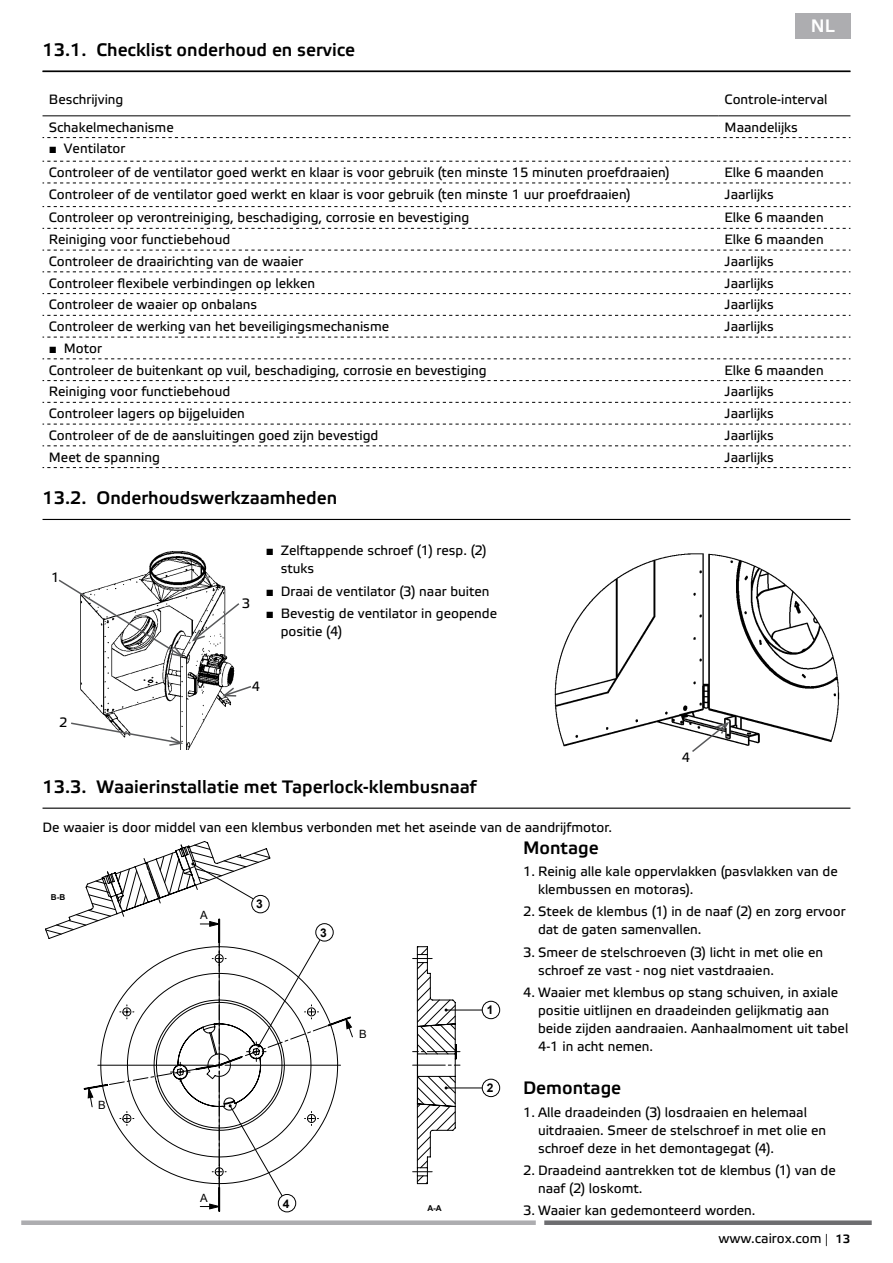
<style>
.page{position:relative;width:893px;height:1263px;background:#fff}
.page>*{position:absolute;margin:0;border:0;box-sizing:border-box;transform-origin:0 0}
.t1{font:500 18px "Etelka";color:#000}
.t2{font:500 18px "Etelka";color:#fff}
.t3{font:13.5px/18px "Etelka Text";color:#000}
.t4{font:700 12px "Arial";color:#000}
.t5{font:11.4px "Arial";color:#000}
.t6{font:700 8.1px "Arial";color:#000}
.s1{font-family:"Arial"}
.s2{font-family:"Etelka";font-weight:300;font-size:12px}
.s3{font-family:"Etelka";font-weight:500;font-size:12px}
</style>
<div class="page">
<div style="left:21px;top:1220px;width:515px;height:5px;background:#adadb0"></div>
<div style="left:544px;top:1220px;width:328px;height:5px;background:#6d6d70"></div>
<div style="left:482px;top:1001px;width:18px;height:18px;border:1px solid #000;border-radius:50%"></div>
<hr style="left:446px;top:1010px;width:36px;height:1px;background:#000">
<div style="left:482px;top:1079px;width:18px;height:18px;border:1px solid #000;border-radius:50%"></div>
<hr style="left:446px;top:1087px;width:36px;height:1px;background:#000">
<svg style="left:413px;top:946px;width:47px;height:238px"></svg>
<div style="left:278px;top:1194px;width:18px;height:18px;border:1px solid #000;border-radius:50%"></div>
<svg style="left:45px;top:841px;width:308px;height:370px"></svg>
<div style="left:795px;top:13px;width:55px;height:25px;background:#adadb0"></div>
<hr style="left:43px;top:70px;width:807px;height:2px;background:#000">
<hr style="left:43px;top:115px;width:676px;height:1px;background:#000">
<hr style="left:719px;top:115px;width:131px;height:1px;background:#000">
<svg style="left:43px;top:161px;width:807px;height:1px"></svg>
<svg style="left:43px;top:183px;width:807px;height:1px"></svg>
<svg style="left:43px;top:206px;width:807px;height:1px"></svg>
<svg style="left:43px;top:228px;width:807px;height:1px"></svg>
<svg style="left:43px;top:250px;width:807px;height:1px"></svg>
<svg style="left:43px;top:271px;width:807px;height:1px"></svg>
<svg style="left:43px;top:293px;width:807px;height:1px"></svg>
<svg style="left:43px;top:315px;width:807px;height:1px"></svg>
<svg style="left:43px;top:337px;width:807px;height:1px"></svg>
<svg style="left:43px;top:358px;width:807px;height:1px"></svg>
<svg style="left:43px;top:380px;width:807px;height:1px"></svg>
<svg style="left:43px;top:402px;width:807px;height:1px"></svg>
<svg style="left:43px;top:424px;width:807px;height:1px"></svg>
<svg style="left:43px;top:445px;width:807px;height:1px"></svg>
<svg style="left:43px;top:467px;width:807px;height:1px"></svg>
<svg style="left:43px;top:137px;width:807px;height:1px"></svg>
<hr style="left:43px;top:519px;width:807px;height:1px;background:#000">
<hr style="left:43px;top:808px;width:807px;height:1px;background:#000">
<img style="left:554px;top:553px;width:286px;height:194px">
<img style="left:80px;top:551px;width:155px;height:199px">
<svg style="left:71px;top:721px;width:114px;height:26px"></svg>
<svg style="left:58px;top:578px;width:182px;height:80px"></svg>
<svg style="left:220px;top:685px;width:32px;height:12px"></svg>
<svg style="left:690px;top:720px;width:41px;height:32px"></svg>
<h1 class="t2" style="left:811px;top:16px;width:25px">NL</h1>
<h1 class="t1" style="left:43px;top:39px;width:314px">13.1. Checklist onderhoud en service</h1>
<p class="t3" style="left:49px;top:91px;width:76px">Beschrijving</p>
<p class="t3" style="left:725px;top:91px;width:104px">Controle-interval</p>
<p class="t3" style="left:49px;top:119px;width:126px">Schakelmechanisme</p>
<p class="t3" style="left:725px;top:119px;width:75px">Maandelijks</p>
<p class="t3" style="left:49px;top:137px;width:622px;line-height:23.5px"><span class="s1">■</span> Ventilator<br>Controleer of de ventilator goed werkt en klaar is voor gebruik (ten minste 15 minuten proefdraaien)</p>
<p class="t3" style="left:725px;top:164px;width:101px">Elke 6 maanden</p>
<p class="t3" style="left:49px;top:186px;width:583px">Controleer of de ventilator goed werkt en klaar is voor gebruik (ten minste 1 uur proefdraaien)</p>
<p class="t3" style="left:725px;top:186px;width:51px">Jaarlijks</p>
<p class="t3" style="left:49px;top:209px;width:422px">Controleer op verontreiniging, beschadiging, corrosie en bevestiging</p>
<p class="t3" style="left:725px;top:209px;width:101px">Elke 6 maanden</p>
<p class="t3" style="left:49px;top:231px;width:183px">Reiniging voor functiebehoud</p>
<p class="t3" style="left:725px;top:231px;width:101px">Elke 6 maanden</p>
<p class="t3" style="left:49px;top:253px;width:256px">Controleer de draairichting van de waaier</p>
<p class="t3" style="left:725px;top:253px;width:51px">Jaarlijks</p>
<p class="t3" style="left:49px;top:275px;width:268px">Controleer flexibele verbindingen op lekken</p>
<p class="t3" style="left:725px;top:275px;width:51px">Jaarlijks</p>
<p class="t3" style="left:49px;top:296px;width:210px">Controleer de waaier op onbalans</p>
<p class="t3" style="left:725px;top:296px;width:51px">Jaarlijks</p>
<p class="t3" style="left:49px;top:318px;width:342px">Controleer de werking van het beveiligingsmechanisme</p>
<p class="t3" style="left:725px;top:318px;width:51px">Jaarlijks</p>
<p class="t3" style="left:49px;top:338px;width:439px;line-height:21.8px"><span class="s1">■</span> Motor<br>Controleer de buitenkant op vuil, beschadiging, corrosie en bevestiging</p>
<p class="t3" style="left:725px;top:362px;width:101px">Elke 6 maanden</p>
<p class="t3" style="left:49px;top:383px;width:183px">Reiniging voor functiebehoud</p>
<p class="t3" style="left:725px;top:383px;width:51px">Jaarlijks</p>
<p class="t3" style="left:49px;top:405px;width:198px">Controleer lagers op bijgeluiden</p>
<p class="t3" style="left:725px;top:405px;width:51px">Jaarlijks</p>
<p class="t3" style="left:49px;top:427px;width:331px">Controleer of de de aansluitingen goed zijn bevestigd</p>
<p class="t3" style="left:725px;top:427px;width:51px">Jaarlijks</p>
<p class="t3" style="left:49px;top:449px;width:113px">Meet de spanning</p>
<p class="t3" style="left:725px;top:449px;width:51px">Jaarlijks</p>
<h1 class="t1" style="left:43px;top:487px;width:296px">13.2. Onderhoudswerkzaamheden</h1>
<p class="t3" style="left:51px;top:569px;width:10px">1</p>
<p class="t3" style="left:59px;top:714px;width:10px">2</p>
<p class="t3" style="left:242px;top:595px;width:10px">3</p>
<p class="t3" style="left:281px;top:542px;width:207px;text-indent:-15px"><span class="s1">■</span> Zelftappende schroef (1) resp. (2) stuks</p>
<p class="t3" style="left:266px;top:582px;width:225px"><span class="s1">■</span> Draai de ventilator (3) naar buiten</p>
<p class="t3" style="left:281px;top:605px;width:218px;text-indent:-15px"><span class="s1">■</span> Bevestig de ventilator in geopende positie (4)</p>
<p class="t3" style="left:252px;top:678px;width:10px">4</p>
<p class="t3" style="left:682px;top:749px;width:10px">4</p>
<h1 class="t1" style="left:43px;top:776px;width:436px">13.3. Waaierinstallatie met Taperlock-klembusnaaf</h1>
<p class="t3" style="left:43px;top:819px;width:571px">De waaier is door middel van een klembus verbonden met het aseinde van de aandrijfmotor.</p>
<p class="t3" style="left:538px;top:863px;width:301px;text-indent:-15px">1. Reinig alle kale oppervlakken (pasvlakken van de klembussen en motoras).</p>
<p class="t3" style="left:538px;top:903px;width:309px;text-indent:-15px">2. Steek de klembus (1) in de naaf (2) en zorg ervoor dat de gaten samenvallen.</p>
<p class="t3" style="left:538px;top:943px;width:287px;text-indent:-15px">3. Smeer de stelschroeven (3) licht in met olie en schroef ze vast - nog niet vastdraaien.</p>
<p class="t3" style="left:538px;top:984px;width:312px;text-indent:-15px">4. Waaier met klembus op stang schuiven, in axiale positie uitlijnen en draadeinden gelijkmatig aan beide zijden aandraaien. Aanhaalmoment uit tabel 4-1 in acht nemen.</p>
<h1 class="t1" style="left:523px;top:837px;width:77px">Montage</h1>
<p class="t6" style="left:51px;top:891px;width:16px">B-B</p>
<p class="t4" style="left:256px;top:896px;width:8px">3</p>
<p class="t5" style="left:200px;top:908px;width:9px">A</p>
<p class="t4" style="left:320px;top:924px;width:8px">3</p>
<p class="t4" style="left:487px;top:1002px;width:8px">1</p>
<p class="t5" style="left:359px;top:1026px;width:9px">B</p>
<p class="t5" style="left:98px;top:1098px;width:9px">B</p>
<p class="t5" style="left:200px;top:1190px;width:9px">A</p>
<p class="t4" style="left:283px;top:1195px;width:8px">4</p>
<p class="t6" style="left:427px;top:1203px;width:16px">A-A</p>
<p class="t4" style="left:487px;top:1080px;width:8px">2</p>
<h1 class="t1" style="left:523px;top:1078px;width:100px">Demontage</h1>
<p class="t3" style="left:538px;top:1103px;width:290px;text-indent:-15px">1. Alle draadeinden (3) losdraaien en helemaal uitdraaien. Smeer de stelschroef in met olie en schroef deze in het demontagegat (4).</p>
<p class="t3" style="left:538px;top:1162px;width:299px;text-indent:-15px">2. Draadeind aantrekken tot de klembus (1) van de naaf (2) loskomt.</p>
<p class="t3" style="left:523px;top:1202px;width:234px">3. Waaier kan gedemonteerd worden.</p>
<p class="t3" style="left:718px;top:1230px;width:133px">www.cairox.com <span class="s2">|</span> <span class="s3">13</span></p>
</div>
